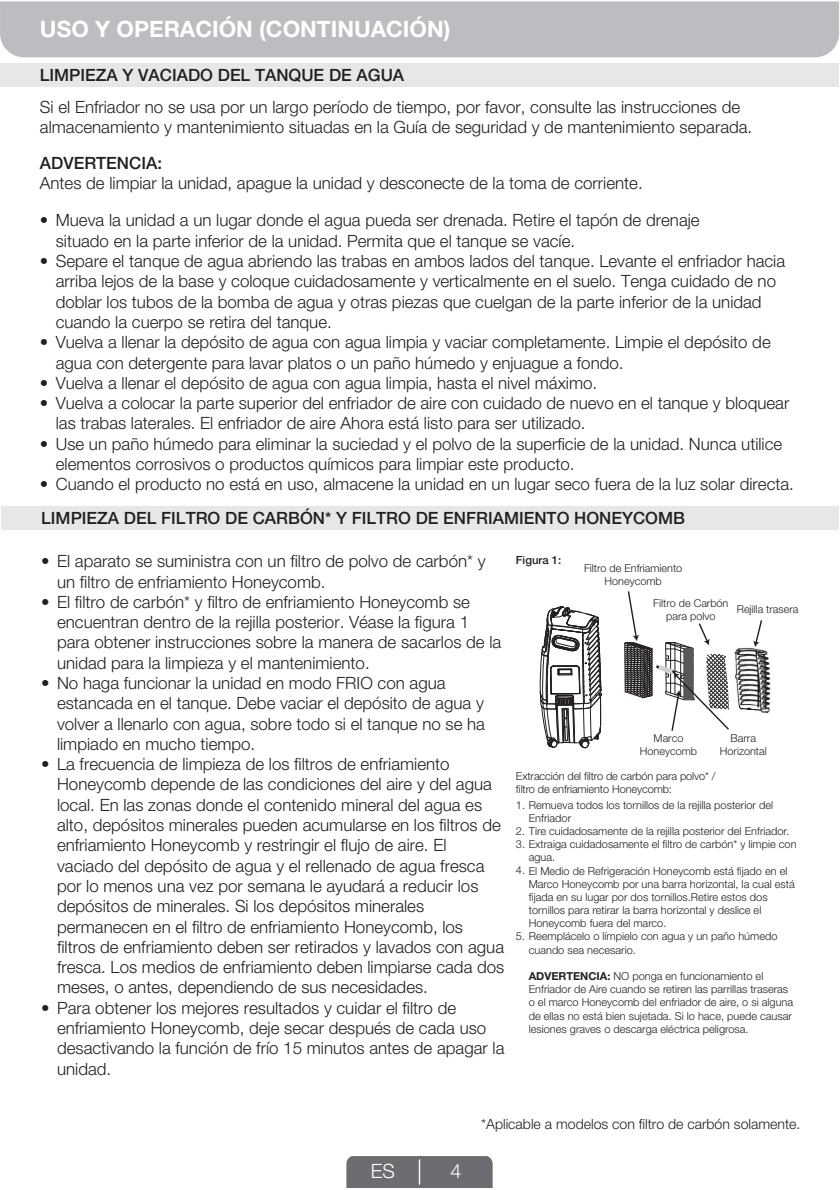
<style>
.page{position:relative;width:840px;height:1190px;background:#fff}
.page>*{position:absolute;margin:0;border:0;box-sizing:border-box;transform-origin:0 0}
.t1{font:700 22.6px "Helvetica Neue LT Std";color:#fff}
.t2{font:300 19.8px "Helvetica Neue LT Pro";color:#fff}
.t3{font:300 17px/20.2px "Helvetica Neue LT Pro";color:#231f20}
.t4{font:500 17px "Helvetica Neue LT Pro";color:#231f20}
.t5{font:300 14px "Helvetica Neue LT Pro";color:#231f20}
.t6{font:500 11.2px "Helvetica Neue LT Pro";color:#231f20}
.t7{font:300 11px/13.2px "Helvetica Neue LT Pro";color:#231f20}
.t8{font:300 10.8px/13px "Helvetica Neue LT Pro";color:#231f20;text-align:center}
.s1{font-weight:700}
</style>
<div class="page">
<div style="left:0;top:1px;width:839px;height:56px;background:#bcbdc0"></div>
<img style="left:734px;top:647px;width:37px;height:67px">
<svg style="left:738px;top:705px;width:24px;height:6px"></svg>
<svg style="left:753px;top:620px;width:10px;height:27px"></svg>
<div style="left:1px;top:506px;width:838px;height:24px;background:#e6e7e9"></div>
<svg style="left:540px;top:606px;width:62px;height:143px"></svg>
<svg style="left:624px;top:591px;width:105px;height:140px"></svg>
<div style="left:346px;top:1156px;width:147px;height:32px;background:#6c6d70"></div>
<div style="left:0;top:63px;width:839px;height:24px;background:#e6e7e9"></div>
<h1 class="t1" style="left:40px;top:16px;width:412px">USO Y OPERACIÓN (CONTINUACIÓN)</h1>
<p class="t4" style="left:40px;top:69px;width:366px">LIMPIEZA Y VACIADO DEL TANQUE DE AGUA</p>
<p class="t3" style="left:40px;top:98px;width:714px">Si el Enfriador no se usa por un largo período de tiempo, por favor, consulte las instrucciones de almacenamiento y mantenimiento situadas en la Guía de seguridad y de mantenimiento separada.</p>
<p class="t4" style="left:40px;top:156px;width:124px">ADVERTENCIA:</p>
<p class="t3" style="left:40px;top:174px;width:604px">Antes de limpiar la unidad, apague la unidad y desconecte de la toma de corriente.</p>
<p class="t3" style="left:56px;top:212px;width:740px">Mueva la unidad a un lugar donde el agua pueda ser drenada. Retire el tapón de drenaje<br>situado en la parte inferior de la unidad. Permita que el tanque se vacíe.<br>Separe el tanque de agua abriendo las trabas en ambos lados del tanque. Levante el enfriador hacia arriba lejos de la base y coloque cuidadosamente y verticalmente en el suelo. Tenga cuidado de no doblar los tubos de la bomba de agua y otras piezas que cuelgan de la parte inferior de la unidad cuando la cuerpo se retira del tanque.<br>Vuelva a llenar la depósito de agua con agua limpia y vaciar completamente. Limpie el depósito de agua con detergente para lavar platos o un paño húmedo y enjuague a fondo.<br>Vuelva a llenar el depósito de agua con agua limpia, hasta el nivel máximo.<br>Vuelva a colocar la parte superior del enfriador de aire con cuidado de nuevo en el tanque y bloquear las trabas laterales. El enfriador de aire Ahora está listo para ser utilizado.<br>Use un paño húmedo para eliminar la suciedad y el polvo de la superficie de la unidad. Nunca utilice elementos corrosivos o productos químicos para limpiar este producto.<br>Cuando el producto no está en uso, almacene la unidad en un lugar seco fuera de la luz solar directa.</p>
<p class="t4" style="left:41px;top:512px;width:645px">LIMPIEZA DEL FILTRO DE CARBÓN* Y FILTRO DE ENFRIAMIENTO HONEYCOMB</p>
<p class="t3" style="left:57px;top:553px;width:449px">El aparato se suministra con un filtro de polvo de carbón* y un filtro de enfriamiento Honeycomb.<br>El filtro de carbón* y filtro de enfriamiento Honeycomb se encuentran dentro de la rejilla posterior. Véase la figura 1 para obtener instrucciones sobre la manera de sacarlos de la unidad para la limpieza y el mantenimiento.<br>No haga funcionar la unidad en modo FRIO con agua estancada en el tanque. Debe vaciar el depósito de agua y volver a llenarlo con agua, sobre todo si el tanque no se ha limpiado en mucho tiempo.<br>La frecuencia de limpieza de los filtros de enfriamiento Honeycomb depende de las condiciones del aire y del agua local. En las zonas donde el contenido mineral del agua es alto, depósitos minerales pueden acumularse en los filtros de enfriamiento Honeycomb y restringir el flujo de aire. El vaciado del depósito de agua y el rellenado de agua fresca por lo menos una vez por semana le ayudará a reducir los depósitos de minerales. Si los depósitos minerales permanecen en el filtro de enfriamiento Honeycomb, los filtros de enfriamiento deben ser retirados y lavados con agua fresca. Los medios de enfriamiento deben limpiarse cada dos meses, o antes, dependiendo de sus necesidades.<br>Para obtener los mejores resultados y cuidar el filtro de enfriamiento Honeycomb, deje secar después de cada uso desactivando la función de frío 15 minutos antes de apagar la unidad.</p>
<p class="t6" style="left:516px;top:556px;width:47px">Figura 1:</p>
<p class="t8" style="left:584px;top:563px;width:100px">Filtro de Enfriamiento<br>Honeycomb</p>
<p class="t8" style="left:653px;top:597px;width:77px">Filtro de Carbón para polvo</p>
<p class="t8" style="left:737px;top:603px;width:63px">Rejilla trasera</p>
<p class="t8" style="left:640px;top:733px;width:59px">Marco<br>Honeycomb</p>
<p class="t8" style="left:720px;top:733px;width:48px">Barra<br>Horizontal</p>
<p class="t7" style="left:516px;top:770px;width:201px">Extracción del filtro de carbón para polvo* / filtro de enfriamiento Honeycomb:</p>
<p class="t7" style="left:529px;top:799px;width:246px;text-indent:-13px">1. Remueva todos los tornillos de la rejilla posterior del<br>Enfriador</p>
<p class="t7" style="left:516px;top:825px;width:275px">2. Tire cuidadosamente de la rejilla posterior del Enfriador.</p>
<p class="t7" style="left:529px;top:839px;width:269px;text-indent:-13px">3. Extraiga cuidadosamente el filtro de carbón* y limpie con agua.</p>
<p class="t7" style="left:529px;top:865px;width:267px;text-indent:-13px">4. El Medio de Refrigeración Honeycomb está fijado en el Marco Honeycomb por una barra horizontal, la cual está fijada en su lugar por dos tornillos.Retire estos dos tornillos para retirar la barra horizontal y deslice el Honeycomb fuera del marco.</p>
<p class="t7" style="left:529px;top:931px;width:250px;text-indent:-13px">5. Reemplácelo o límpielo con agua y un paño húmedo cuando sea necesario.</p>
<p class="t7" style="left:529px;top:970px;width:266px"><span class="s1">ADVERTENCIA:</span> NO ponga en funcionamiento el Enfriador de Aire cuando se retiren las parrillas traseras o el marco Honeycomb del enfriador de aire, o si alguna de ellas no está bien sujetada. Si lo hace, puede causar lesiones graves o descarga eléctrica peligrosa.</p>
<p class="t2" style="left:371px;top:1164px;width:26px">ES</p>
<p class="t2" style="left:451px;top:1164px;width:12px">4</p>
<p class="t5" style="left:481px;top:1119px;width:321px">*Aplicable a modelos con filtro de carbón solamente.</p>
</div>
